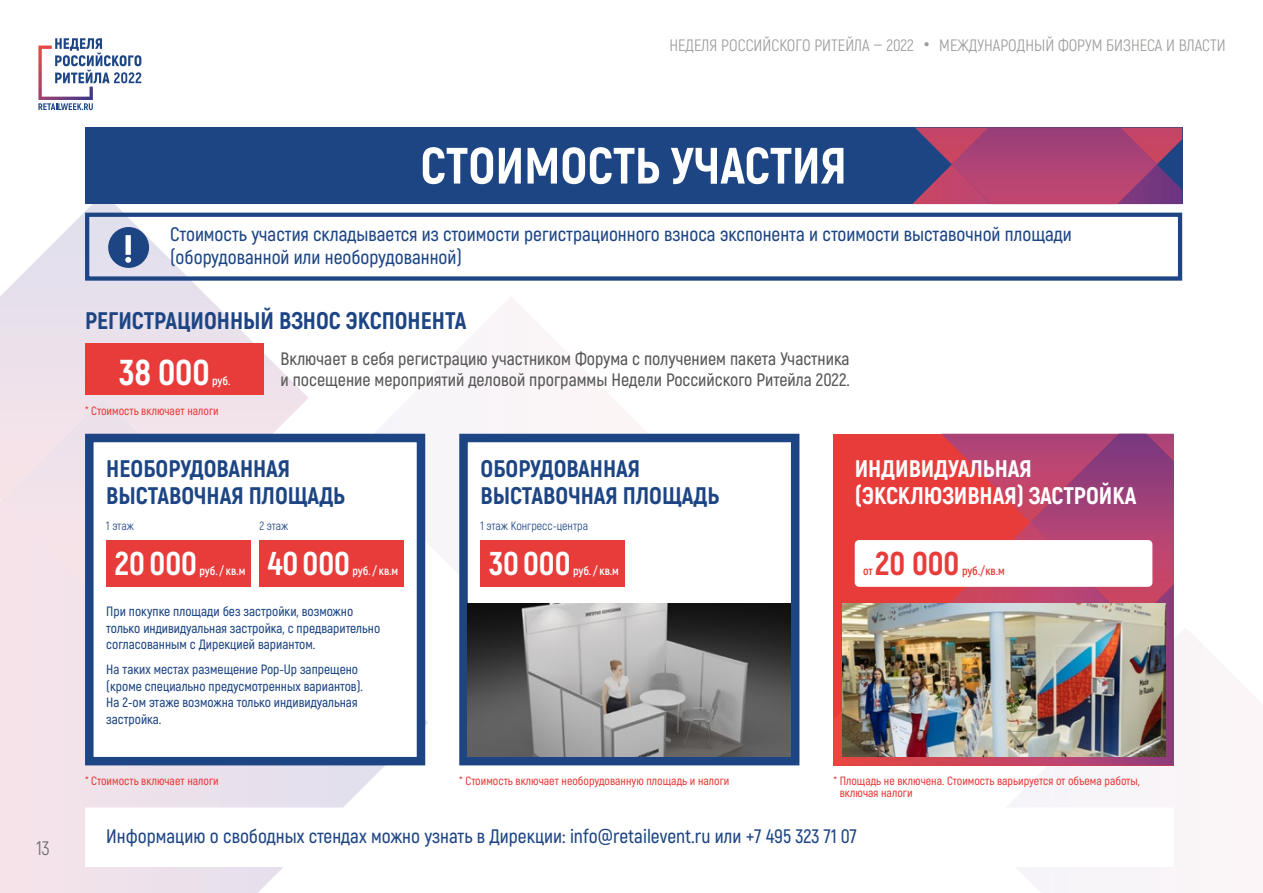
<style>
.page{position:relative;width:1263px;height:893px;background:#fff}
.page>*{position:absolute;margin:0;border:0;box-sizing:border-box;transform-origin:0 0}
.t1{font:800 51px "Akrobat";color:#fff}
.t2{font:800 36px "Akrobat";color:#fff}
.t3{font:800 33px "Akrobat";color:#fff}
.t4{font:800 33px "Akrobat";color:#e83c3b}
.t5{font:800 24px/27px "Akrobat";color:#1d4584}
.t6{font:800 24px/27px "Akrobat";color:#fff}
.t7{font:600 19.5px/22.5px "Akrobat";color:#1d4584}
.t8{font:19.5px "Akrobat";color:#706f6f}
.t9{font:600 18px/21px "Akrobat";color:#575756}
.t10{font:16.5px "Akrobat";color:#9d9d9c}
.t11{font:600 13.5px/16.5px "Akrobat";color:#1d4584}
.t12{font:600 12px/12px "Akrobat";color:#e83c3b}
.t13{font:700 12px "Akrobat";letter-spacing:-.01em;color:#fff}
.t14{font:12px "Akrobat";color:#1d4584}
.t15{font:700 12px "Akrobat";letter-spacing:-.015em;color:#e83c3b}
</style>
<div class="page">
<svg style="left:0;top:501px;width:428px;height:392px"></svg>
<svg style="left:0;top:204px;width:309px;height:296px"></svg>
<div style="left:1px;top:398px;width:205px;height:205px;background:#f3e3ea"></div>
<svg style="left:346px;top:415px;width:331px;height:212px"></svg>
<svg style="left:980px;top:765px;width:194px;height:128px"></svg>
<svg style="left:38px;top:38px;width:103px;height:72px"></svg>
<svg style="left:924px;top:42px;width:5px;height:4px"></svg>
<div style="left:85px;top:807px;width:1089px;height:60px;background:#fff"></div>
<div style="left:85px;top:343px;width:179px;height:51px;background:#e83c3b"></div>
<div style="left:85px;top:434px;width:340px;height:331px;background:#fff;border:9px solid #1d4584"></div>
<div style="left:459px;top:434px;width:340px;height:331px;background:#fff;border:9px solid #1d4584"></div>
<div style="left:833px;top:434px;width:108px;height:88px;background:#e83c3b"></div>
<svg style="left:833px;top:522px;width:341px;height:243px;background:#d0404c"></svg>
<svg style="left:941px;top:434px;width:233px;height:191px;background:#b84269"></svg>
<div style="left:106px;top:540px;width:145px;height:47px;background:#e83c3b"></div>
<div style="left:480px;top:540px;width:145px;height:47px;background:#e83c3b"></div>
<div style="left:855px;top:540px;width:297px;height:47px;background:#fff;border-radius:4px"></div>
<div style="left:259px;top:540px;width:145px;height:47px;background:#e83c3b"></div>
<div style="left:108px;top:227px;width:41px;height:41px;background:#1d4584;border-radius:50%"></div>
<svg style="left:125px;top:235px;width:6px;height:28px"></svg>
<div style="left:85px;top:213px;width:1097px;height:68px;border:4px solid #1d4584"></div>
<img style="left:468px;top:604px;width:323px;height:153px">
<img style="left:842px;top:604px;width:323px;height:153px">
<div style="left:85px;top:128px;width:1097px;height:76px;background:#1d4584"></div>
<svg style="left:912px;top:128px;width:270px;height:76px;background:#9e4274"></svg>
<p class="t10" style="left:669px;top:35px;width:246px">НЕДЕЛЯ РОССИЙСКОГО РИТЕЙЛА — 2022</p>
<p class="t10" style="left:939px;top:35px;width:288px">МЕЖДУНАРОДНЫЙ ФОРУМ БИЗНЕСА И ВЛАСТИ</p>
<h3 class="t8" style="left:36px;top:836px;width:15px">13</h3>
<h1 class="t1" style="left:420px;top:133px;width:428px">СТОИМОСТЬ УЧАСТИЯ</h1>
<h3 class="t7" style="left:170px;top:223px;width:903px">Стоимость участия складывается из стоимости регистрационного взноса экспонента и стоимости выставочной площади (оборудованной или необорудованной)</h3>
<h3 class="t5" style="left:85px;top:306px;width:383px">РЕГИСТРАЦИОННЫЙ ВЗНОС ЭКСПОНЕНТА</h3>
<h2 class="t2" style="left:119px;top:350px;width:92px">38 000</h2>
<p class="t13" style="left:212px;top:374px;width:20px">руб.</p>
<p class="t12" style="left:85px;top:405px;width:135px">* Стоимость включает налоги</p>
<h3 class="t9" style="left:280px;top:348px;width:571px">Включает в себя регистрацию участником Форума с получением пакета Участника и посещение мероприятий деловой программы Недели Российского Ритейла 2022.</h3>
<h3 class="t5" style="left:106px;top:455px;width:240px">НЕОБОРУДОВАННАЯ<br>ВЫСТАВОЧНАЯ ПЛОЩАДЬ</h3>
<h3 class="t5" style="left:480px;top:455px;width:240px">ОБОРУДОВАННАЯ<br>ВЫСТАВОЧНАЯ ПЛОЩАДЬ</h3>
<h3 class="t6" style="left:855px;top:455px;width:283px">ИНДИВИДУАЛЬНАЯ (ЭКСКЛЮЗИВНАЯ) ЗАСТРОЙКА</h3>
<p class="t14" style="left:106px;top:518px;width:29px">1 этаж</p>
<p class="t14" style="left:259px;top:518px;width:31px">2 этаж</p>
<p class="t14" style="left:480px;top:518px;width:109px">1 этаж Конгресс-центра</p>
<h3 class="t3" style="left:115px;top:543px;width:84px">20 000</h3>
<h3 class="t4" style="left:875px;top:543px;width:86px">20 000</h3>
<h3 class="t3" style="left:268px;top:543px;width:84px">40 000</h3>
<h3 class="t3" style="left:489px;top:543px;width:83px">30 000</h3>
<p class="t13" style="left:200px;top:564px;width:47px">руб. / кв.м</p>
<p class="t13" style="left:353px;top:564px;width:47px">руб. / кв.м</p>
<p class="t13" style="left:573px;top:564px;width:47px">руб. / кв.м</p>
<p class="t15" style="left:863px;top:564px;width:11px">от</p>
<p class="t15" style="left:962px;top:564px;width:44px">руб./кв.м</p>
<p class="t11" style="left:106px;top:603px;width:275px">При покупке площади без застройки, возможно только индивидуальная застройка, с предварительно согласованным с Дирекцией вариантом.</p>
<p class="t11" style="left:106px;top:661px;width:258px">На таких местах размещение Pop-Up запрещено (кроме специально предусмотренных вариантов).<br>На 2-ом этаже возможна только индивидуальная застройка.</p>
<p class="t12" style="left:85px;top:775px;width:135px">* Стоимость включает налоги</p>
<p class="t12" style="left:459px;top:775px;width:272px">* Стоимость включает необорудованную площадь и налоги</p>
<p class="t12" style="left:840px;top:775px;width:301px;text-indent:-6px">* Площадь не включена. Стоимость варьируется от объема работы, включая налоги</p>
<h3 class="t7" style="left:106px;top:825px;width:752px">Информацию о свободных стендах можно узнать в Дирекции: info@retailevent.ru или +7 495 323 71 07</h3>
</div>
